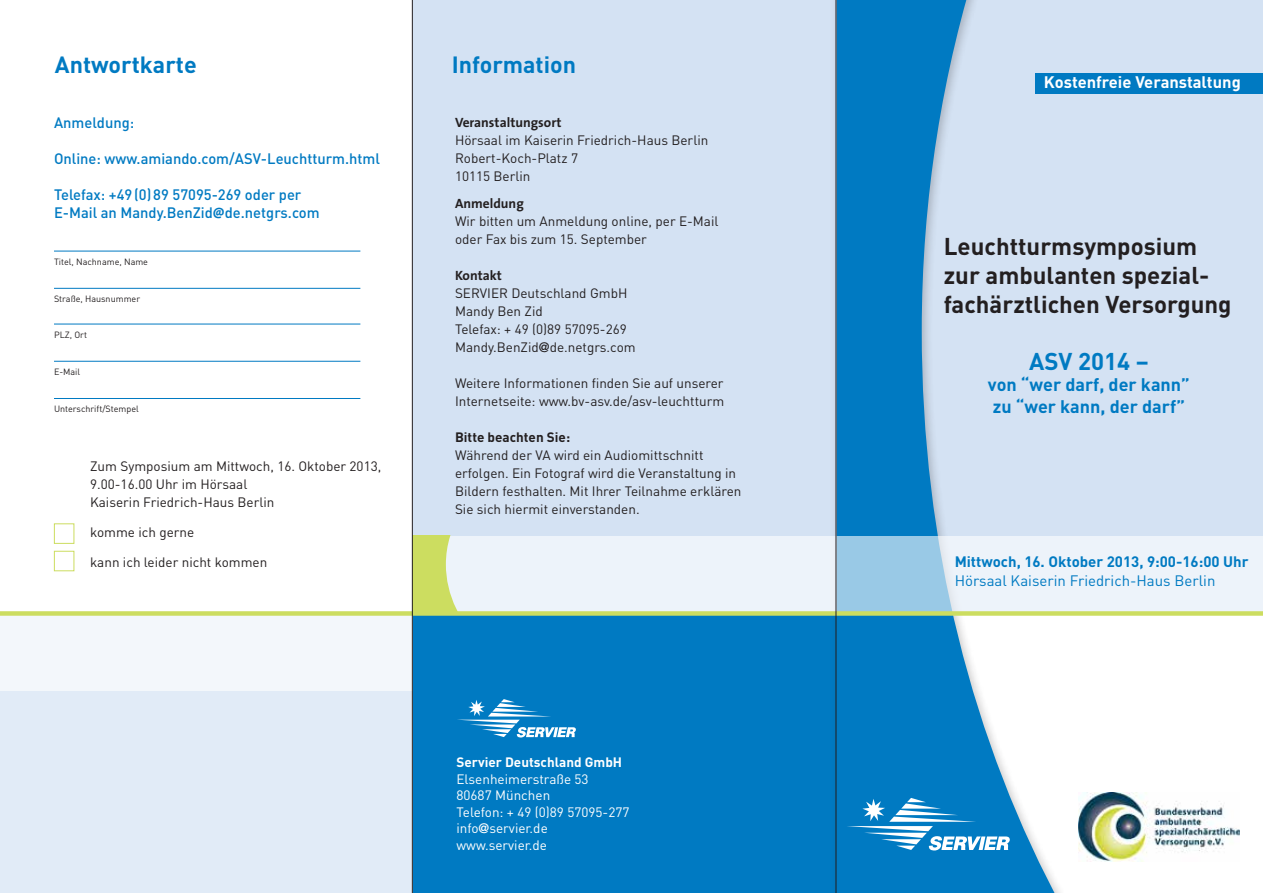
<style>
.page{position:relative;width:1263px;height:893px;background:#fff}
.page>*{position:absolute;margin:0;border:0;box-sizing:border-box;transform-origin:0 0}
.t1{font:700 24px/28.8px "FFDIN";color:#231f20}
.t2{font:700 24px "FFDIN";color:#007ac2}
.t3{font:700 23.25px "FFDIN";color:#007ac2}
.t4{font:700 18px/21.6px "FFDIN";color:#007ac2}
.t5{font:700 16.5px "FFDIN";color:#fff}
.t6{font:500 15px/18px "FFDIN";color:#007ac2}
.t7{font:700 15px "FFDIN";color:#007ac2}
.t8{font:15px "FFDIN";color:#007ac2}
.t9{font:13.5px/18px "FFDIN";color:#231f20}
.t10{font:13.5px/16.5px "FFDIN";color:#fff}
.t11{font:700 13.5px "The Sans";color:#231f20}
.t12{font:700 13.5px "FFDIN";color:#fff}
.t13{font:700 13.5px "FFDIN";color:#231f20}
.t14{font:9px "FFDIN";color:#231f20}
.s1{font-family:"The Sans";font-weight:700}
.s2{font-family:"Meta Plus";font-weight:500}
</style>
<div class="page">
<div style="left:412px;top:0;width:851px;height:612px;background:#d4e2f3"></div>
<img style="left:1078px;top:793px;width:161px;height:68px">
<hr style="left:54px;top:251px;width:306px;height:1px;background:#007ac2">
<hr style="left:54px;top:324px;width:306px;height:1px;background:#007ac2">
<hr style="left:54px;top:361px;width:306px;height:1px;background:#007ac2">
<hr style="left:54px;top:288px;width:306px;height:1px;background:#007ac2">
<hr style="left:54px;top:398px;width:306px;height:1px;background:#007ac2">
<div style="left:54px;top:523px;width:20px;height:21px;border:1px solid #ccdd60"></div>
<div style="left:54px;top:551px;width:20px;height:20px;border:1px solid #ccdd60"></div>
<div style="left:412px;top:613px;width:428px;height:280px;background:#007ac2"></div>
<div style="left:0;top:613px;width:412px;height:280px;background:#e1ebf7"></div>
<div style="left:831px;top:0;width:244px;height:893px;background:#231f20;opacity:.25"></div>
<svg style="left:837px;top:0;width:227px;height:893px"></svg>
<svg style="left:846px;top:798px;width:164px;height:52px"></svg>
<svg style="left:486px;top:536px;width:777px;height:75px;background:#e1edf7"></svg>
<div style="left:0;top:613px;width:412px;height:78px;background:#f3f7fb"></div>
<div style="left:0;top:611px;width:1263px;height:5px;background:#ccdd60"></div>
<svg style="left:413px;top:536px;width:73px;height:76px;background:#dce8ad"></svg>
<svg style="left:457px;top:699px;width:119px;height:38px"></svg>
<hr style="left:412px;top:0;width:1px;height:893px;background:#231f20">
<hr style="left:836px;top:0;width:1px;height:893px;background:#231f20">
<div style="left:1035px;top:73px;width:228px;height:21px;background:#007ac2"></div>
<h2 class="t3" style="left:55px;top:49px;width:143px">Antwortkarte</h2>
<h2 class="t3" style="left:452px;top:49px;width:126px">Information</h2>
<p class="t6" style="left:54px;top:113px;width:82px">Anmeldung:</p>
<p class="t6" style="left:54px;top:149px;width:328px">Online: www.amiando.com/ASV-Leuchtturm.html</p>
<p class="t6" style="left:54px;top:185px;width:267px">Telefax: +49(0)89 57095-269 oder per<br>E-Mail an Mandy.BenZid<span class="s1">@</span>de.netgrs.com</p>
<p class="t14" style="left:54px;top:256px;width:96px">Titel, Nachname, Name</p>
<p class="t14" style="left:54px;top:293px;width:88px">Straße, Hausnummer</p>
<p class="t14" style="left:54px;top:329px;width:35px">PLZ, Ort</p>
<p class="t14" style="left:54px;top:366px;width:28px">E-Mail</p>
<p class="t14" style="left:54px;top:403px;width:86px">Unterschrift/Stempel</p>
<p class="t9" style="left:90px;top:457px;width:293px">Zum Symposium am Mittwoch, 16. Oktober 2013,<br>9.00-16.00 Uhr im Hörsaal<br>Kaiserin Friedrich-Haus Berlin</p>
<p class="t9" style="left:90px;top:523px;width:106px">komme ich gerne</p>
<p class="t9" style="left:90px;top:553px;width:179px">kann ich leider nicht kommen</p>
<p class="t11" style="left:455px;top:111px;width:108px">Veranstaltungsort</p>
<p class="t9" style="left:455px;top:131px;width:255px">Hörsaal im Kaiserin Friedrich-Haus Berlin<br>Robert-Koch-Platz 7<br>10115 Berlin</p>
<p class="t11" style="left:455px;top:192px;width:70px">Anmeldung</p>
<p class="t9" style="left:455px;top:212px;width:265px">Wir bitten um Anmeldung online, per E-Mail oder Fax bis zum 15. September</p>
<p class="t11" style="left:455px;top:264px;width:48px">Kontakt</p>
<p class="t9" style="left:455px;top:284px;width:182px">Servier Deutschland GmbH<br>Mandy Ben Zid<br>Telefax: + 49 (0)89 57095-269<br>Mandy.BenZid<span class="s2">@</span>de.netgrs.com</p>
<p class="t9" style="left:455px;top:374px;width:271px">Weitere I nformationen finden Sie auf unserer<br>I nternetseite: www.bv-asv.de/asv-leuchtturm</p>
<p class="t13" style="left:455px;top:428px;width:117px">Bitte beachten Sie:</p>
<p class="t9" style="left:455px;top:446px;width:288px">Während der VA wird ein Audiomittschnitt erfolgen. Ein Fotograf wird die Veranstaltung in Bildern festhalten. Mit I hrer Teilnahme erklären Sie sich hiermit einverstanden.</p>
<p class="t12" style="left:456px;top:753px;width:167px">Servier Deutschland GmbH</p>
<p class="t10" style="left:456px;top:770px;width:174px">Elsenheimerstraße 53<br>80687 München<br>Telefon: + 49 (0)89 57095-277 info<span class="s2">@</span>servier.de www.servier.de</p>
<p class="t5" style="left:1044px;top:72px;width:198px">Kostenfreie Veranstaltung</p>
<h1 class="t1" style="left:944px;top:232px;width:289px">Leuchtturmsymposium zur ambulanten spezial&shy;fachärztlichen Versorgung</h1>
<h1 class="t2" style="left:1029px;top:345px;width:121px">ASV 2014 –</h1>
<h3 class="t4" style="left:988px;top:373px;width:203px">von “wer darf, der kann” zu “wer kann, der darf”</h3>
<p class="t7" style="left:955px;top:551px;width:295px">Mittwoch, 16. Oktober 2013, 9:00-16:00 Uhr</p>
<p class="t8" style="left:955px;top:571px;width:262px">Hörsaal Kaiserin Friedrich-Haus Berlin</p>
</div>
